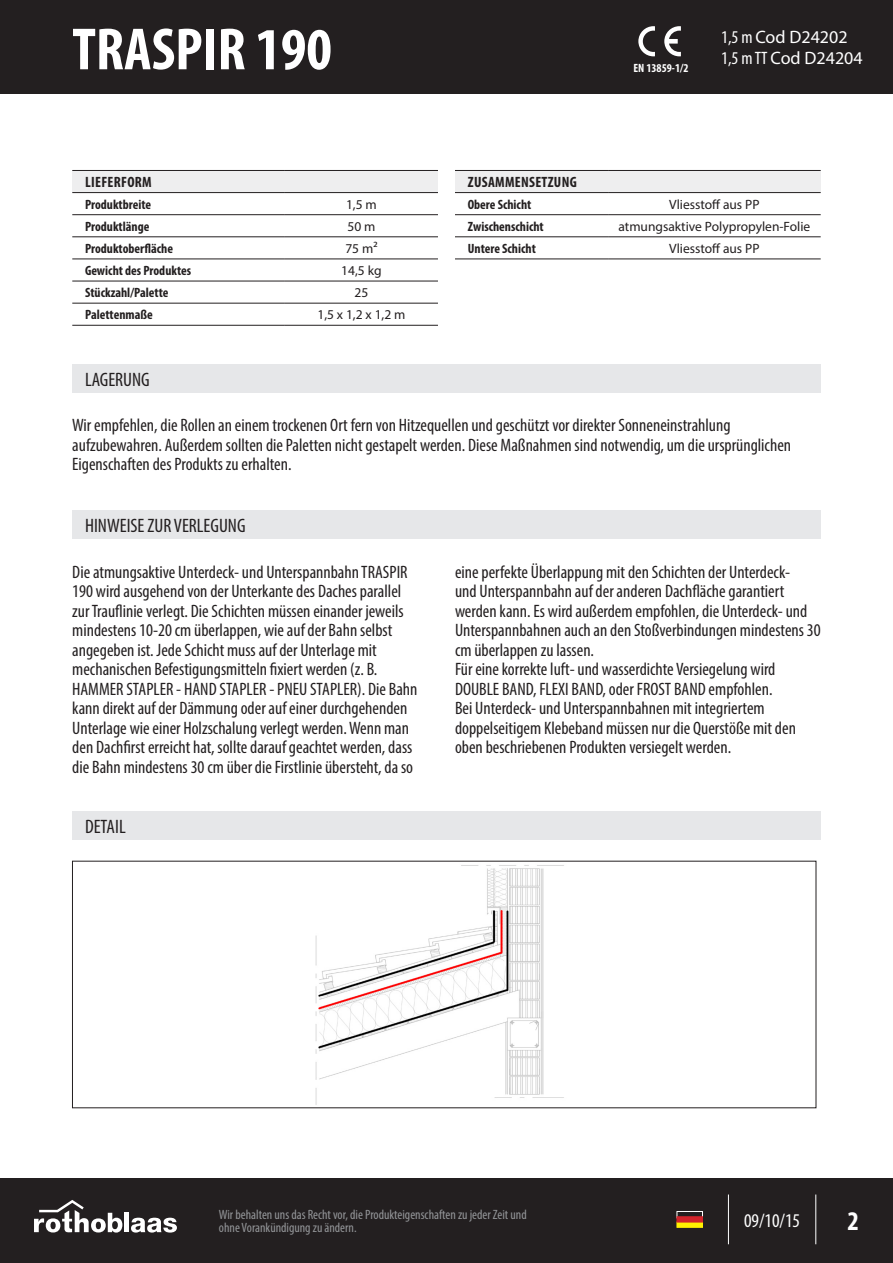
<style>
.page{position:relative;width:893px;height:1263px;background:#fff}
.page>*{position:absolute;margin:0;border:0;box-sizing:border-box;transform-origin:0 0}
.t1{font:700 condensed 60px "Myriad Pro";color:#fff}
.t2{font:700 condensed 27px "Myriad Pro";color:#fff}
.t3{font:condensed 19.5px "Myriad Pro";color:#231f20}
.t4{font:condensed 19.5px "Myriad Pro";color:#fff}
.t5{font:condensed 18px/19.5px "Myriad Pro";color:#231f20}
.t6{font:18px/21.6px "Myriad Pro";color:#fff}
.t7{font:700 condensed 15px "Myriad Pro";letter-spacing:.02em;color:#231f20}
.t8{font:700 condensed 13.5px "Myriad Pro";color:#231f20}
.t9{font:13.5px "Myriad Pro";color:#231f20}
.t10{font:condensed 13.5px/13.5px "Myriad Pro";color:#939598}
.t11{font:700 condensed 12px "Myriad Pro";color:#fff}
.s1{font-stretch:condensed}
</style>
<div class="page">
<div style="left:0;top:0;width:893px;height:94px;background:#231f20"></div>
<div style="left:0;top:1178px;width:893px;height:85px;background:#231f20"></div>
<svg style="left:34px;top:1200px;width:88px;height:32px"></svg>
<div style="left:124px;top:1213px;width:5px;height:19px;background:#fff"></div>
<svg style="left:131px;top:1218px;width:46px;height:14px"></svg>
<hr style="left:815px;top:1194px;width:1px;height:50px;background:#fff">
<hr style="left:728px;top:1194px;width:1px;height:50px;background:#fff">
<svg style="left:638px;top:26px;width:17px;height:30px"></svg>
<svg style="left:664px;top:26px;width:17px;height:30px"></svg>
<img style="left:315px;top:865px;width:249px;height:240px">
<div style="left:677px;top:1211px;width:26px;height:7px;border:1px solid #fff"></div>
<svg style="left:677px;top:1222px;width:26px;height:5px"></svg>
<svg style="left:677px;top:1216px;width:26px;height:6px"></svg>
<div style="left:72px;top:510px;width:749px;height:29px;background:#e6e7e9"></div>
<div style="left:72px;top:364px;width:749px;height:28px;background:#e6e7e9"></div>
<div style="left:72px;top:811px;width:749px;height:29px;background:#e6e7e9"></div>
<div style="left:72px;top:170px;width:366px;height:23px;background:#eeeeef"></div>
<hr style="left:72px;top:170px;width:213px;height:1px;background:#231f20">
<hr style="left:285px;top:170px;width:153px;height:1px;background:#231f20">
<hr style="left:72px;top:192px;width:213px;height:1px;background:#231f20">
<hr style="left:285px;top:192px;width:153px;height:1px;background:#231f20">
<hr style="left:72px;top:214px;width:213px;height:1px;background:#231f20">
<hr style="left:285px;top:214px;width:153px;height:1px;background:#231f20">
<hr style="left:72px;top:236px;width:213px;height:1px;background:#231f20">
<hr style="left:285px;top:236px;width:153px;height:1px;background:#231f20">
<hr style="left:72px;top:259px;width:213px;height:1px;background:#231f20">
<hr style="left:285px;top:259px;width:153px;height:1px;background:#231f20">
<hr style="left:72px;top:281px;width:213px;height:1px;background:#231f20">
<hr style="left:285px;top:281px;width:153px;height:1px;background:#231f20">
<hr style="left:72px;top:303px;width:213px;height:1px;background:#231f20">
<hr style="left:285px;top:303px;width:153px;height:1px;background:#231f20">
<hr style="left:72px;top:325px;width:213px;height:1px;background:#231f20">
<hr style="left:285px;top:325px;width:153px;height:1px;background:#231f20">
<div style="left:455px;top:170px;width:366px;height:23px;background:#eeeeef"></div>
<hr style="left:455px;top:170px;width:153px;height:1px;background:#231f20">
<hr style="left:608px;top:170px;width:213px;height:1px;background:#231f20">
<hr style="left:455px;top:192px;width:153px;height:1px;background:#231f20">
<hr style="left:608px;top:192px;width:213px;height:1px;background:#231f20">
<hr style="left:455px;top:214px;width:153px;height:1px;background:#231f20">
<hr style="left:608px;top:214px;width:213px;height:1px;background:#231f20">
<hr style="left:455px;top:236px;width:153px;height:1px;background:#231f20">
<hr style="left:608px;top:236px;width:213px;height:1px;background:#231f20">
<hr style="left:455px;top:259px;width:153px;height:1px;background:#231f20">
<hr style="left:608px;top:259px;width:213px;height:1px;background:#231f20">
<h1 class="t1" style="left:72px;top:12px;width:261px">TRASPIR 190</h1>
<p class="t6" style="left:721px;top:26px;width:143px"><span class="s1">1,5 m</span> Cod D24202<br><span class="s1">1,5 m TT</span> Cod D24204</p>
<p class="t11" style="left:633px;top:60px;width:57px">EN 13859-1/2</p>
<p class="t7" style="left:85px;top:173px;width:68px">LIEFERFORM</p>
<p class="t8" style="left:85px;top:196px;width:68px">Produktbreite</p>
<p class="t9" style="left:346px;top:196px;width:32px">1,5 m</p>
<p class="t8" style="left:85px;top:218px;width:66px">Produktlänge</p>
<p class="t9" style="left:347px;top:218px;width:29px">50 m</p>
<p class="t8" style="left:85px;top:240px;width:90px">Produktoberfläche</p>
<p class="t9" style="left:345px;top:240px;width:34px">75 m²</p>
<p class="t8" style="left:85px;top:262px;width:108px">Gewicht des Produktes</p>
<p class="t9" style="left:341px;top:262px;width:42px">14,5 kg</p>
<p class="t8" style="left:85px;top:284px;width:85px">Stückzahl/Palette</p>
<p class="t9" style="left:354px;top:284px;width:15px">25</p>
<p class="t8" style="left:85px;top:306px;width:69px">Palettenmaße</p>
<p class="t9" style="left:317px;top:306px;width:90px">1,5 x 1,2 x 1,2 m</p>
<p class="t3" style="left:85px;top:367px;width:66px">LAGERUNG</p>
<p class="t7" style="left:468px;top:173px;width:110px">ZUSAMMENSETZUNG</p>
<p class="t8" style="left:468px;top:196px;width:65px">Obere Schicht</p>
<p class="t9" style="left:669px;top:196px;width:92px">Vliesstoff aus PP</p>
<p class="t8" style="left:468px;top:218px;width:78px">Zwischenschicht</p>
<p class="t9" style="left:618px;top:218px;width:193px">atmungsaktive Polypropylen-Folie</p>
<p class="t8" style="left:468px;top:240px;width:70px">Untere Schicht</p>
<p class="t9" style="left:669px;top:240px;width:92px">Vliesstoff aus PP</p>
<p class="t5" style="left:72px;top:416px;width:720px">Wir empfehlen, die Rollen an einem trockenen Ort fern von Hitzequellen und geschützt vor direkter Sonneneinstrahlung aufzubewahren. Außerdem sollten die Paletten nicht gestapelt werden. Diese Maßnahmen sind notwendig, um die ursprünglichen<br>Eigenschaften des Produkts zu erhalten.</p>
<p class="t3" style="left:85px;top:514px;width:162px">HINWEISE ZUR VERLEGUNG</p>
<p class="t5" style="left:72px;top:562px;width:347px">Die atmungsaktive Unterdeck- und Unterspannbahn TRASPIR 190 wird ausgehend von der Unterkante des Daches parallel zur Trauflinie verlegt. Die Schichten müssen einander jeweils mindestens 10-20 cm überlappen, wie auf der Bahn selbst angegeben ist. Jede Schicht muss auf der Unterlage mit mechanischen Befestigungsmitteln fixiert werden (z. B.<br>HAMMER STAPLER - HAND STAPLER - PNEU STAPLER). Die Bahn kann direkt auf der Dämmung oder auf einer durchgehenden Unterlage wie einer Holzschalung verlegt werden. Wenn man den Dachfirst erreicht hat, sollte darauf geachtet werden, dass die Bahn mindestens 30 cm über die Firstlinie übersteht, da so</p>
<p class="t3" style="left:85px;top:814px;width:42px">DETAIL</p>
<p class="t5" style="left:455px;top:562px;width:367px">eine perfekte Überlappung mit den Schichten der Unterdeck-<br>und Unterspannbahn auf der anderen Dachfläche garantiert werden kann. Es wird außerdem empfohlen, die Unterdeck- und Unterspannbahnen auch an den Stoßverbindungen mindestens 30 cm überlappen zu lassen.</p>
<p class="t5" style="left:455px;top:659px;width:342px">Für eine korrekte luft- und wasserdichte Versiegelung wird DOUBLE BAND, FLEXI BAND, oder FROST BAND empfohlen.<br>Bei Unterdeck- und Unterspannbahnen mit integriertem doppelseitigem Klebeband müssen nur die Querstöße mit den oben beschriebenen Produkten versiegelt werden.</p>
<p class="t10" style="left:219px;top:1207px;width:309px">Wir behalten uns das Recht vor, die Produkteigenschaften zu jeder Zeit und ohne Vorankündigung zu ändern.</p>
<p class="t4" style="left:744px;top:1208px;width:58px">09/10/15</p>
<h2 class="t2" style="left:847px;top:1204px;width:13px">2</h2>
</div>
